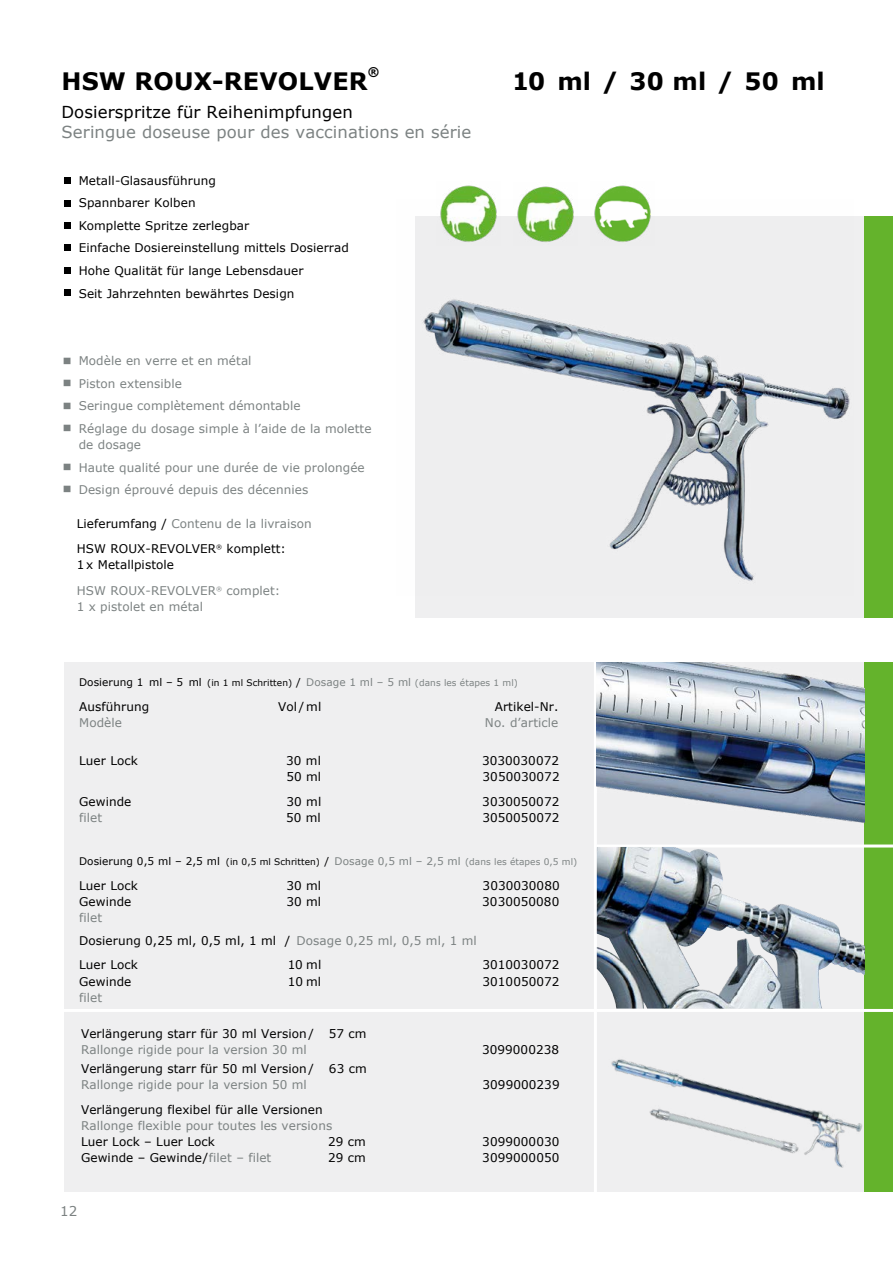
<style>
.page{position:relative;width:893px;height:1263px;background:#fff}
.page>*{position:absolute;margin:0;border:0;box-sizing:border-box;transform-origin:0 0}
.t1{font:700 24px "Verdana";letter-spacing:.005em;color:#000}
.t2{font:16.5px "Verdana";letter-spacing:.005em;color:#7c8282}
.t3{font:16.5px "Verdana";letter-spacing:.005em;color:#000}
.t4{font:13.5px "Verdana";color:#7c8282}
.t5{font:12px/22.5px "Verdana";letter-spacing:.005em;color:#000}
.t6{font:12px/22.5px "Verdana";letter-spacing:.005em;color:#7c8282}
.t7{font:700 12px "Verdana";color:#000}
.t8{font:11.1px/22.8px "Wingdings";color:#7c8282;text-align:justify;scale:1.06 1}
.t9{font:10.5px "Verdana";letter-spacing:.005em;color:#000}
.t10{font:9px "Verdana";letter-spacing:.005em;color:#7c8282}
.s1{color:#7c8282}
.s2{color:#000}
.s3{font-size:10.5px;color:#000}
.s4{font-size:10.5px}
.s5{font-size:9px}
.s6{font-size:9px;color:#7c8282}
</style>
<div class="page">
<div style="left:416px;top:216px;width:449px;height:402px;background:#efeff0"></div>
<div style="left:64px;top:662px;width:828px;height:530px;background:#efeff0"></div>
<div style="left:865px;top:662px;width:28px;height:530px;background:#64b32c"></div>
<hr style="left:56px;top:1009px;width:837px;height:3px;background:#fff">
<hr style="left:594px;top:652px;width:3px;height:544px;background:#fff">
<hr style="left:597px;top:844px;width:296px;height:3px;background:#fff">
<img style="left:597px;top:847px;width:268px;height:155px">
<img style="left:611px;top:1002px;width:254px;height:168px">
<img style="left:444px;top:185px;width:49px;height:15px">
<img style="left:521px;top:186px;width:49px;height:14px">
<img style="left:598px;top:185px;width:49px;height:15px">
<img style="left:415px;top:200px;width:435px;height:396px">
<svg style="left:64px;top:201px;width:6px;height:6px"></svg>
<div style="left:64px;top:177px;width:6px;height:7px;background:#000"></div>
<svg style="left:64px;top:223px;width:6px;height:6px"></svg>
<svg style="left:64px;top:244px;width:6px;height:6px"></svg>
<svg style="left:64px;top:290px;width:6px;height:6px"></svg>
<div style="left:64px;top:267px;width:6px;height:7px;background:#000"></div>
<div style="left:865px;top:216px;width:28px;height:402px;background:#64b32c"></div>
<img style="left:597px;top:663px;width:268px;height:181px">
<img style="left:623px;top:1088px;width:192px;height:71px">
<p class="t7" style="left:368px;top:63px;width:13px">®</p>
<h1 class="t1" style="left:512px;top:64px;width:314px">10 ml / 30 ml / 50 ml</h1>
<h1 class="t1" style="left:61px;top:64px;width:308px">HSW ROUX-REVOLVER</h1>
<h2 class="t3" style="left:61px;top:101px;width:293px">Dosierspritze für Reihenimpfungen</h2>
<h2 class="t2" style="left:61px;top:121px;width:411px">Seringue doseuse pour des vaccinations en série</h2>
<p class="t5" style="left:79px;top:169px;width:272px">Metall-Glasausführung<br>Spannbarer Kolben<br>Komplette Spritze zerlegbar<br>Einfache Dosiereinstellung mittels Dosierrad<br>Hohe Qualität für lange Lebensdauer<br>Seit Jahrzehnten bewährtes Design</p>
<p class="t8" style="left:63px;top:350px;width:10px">■ ■ ■</p>
<p class="t8" style="left:63px;top:417px;width:10px">■</p>
<p class="t6" style="left:79px;top:349px;width:294px">Modèle en verre et en métal<br>Piston extensible<br>Seringue complètement démontable<br>Réglage du dosage simple à l’aide de la molette</p>
<p class="t6" style="left:79px;top:433px;width:288px">de dosage<br>Haute qualité pour une durée de vie prolongée<br>Design éprouvé depuis des décennies</p>
<p class="t5" style="left:77px;top:511px;width:236px;line-height:24.8px">Lieferumfang / <span class="s1">Contenu de la livraison<br></span>HSW ROUX-REVOLVER<sup>®</sup> komplett:</p>
<p class="t6" style="left:77px;top:552px;width:205px;line-height:25.8px"><span class="s2">1 x Metallpistole<br></span>HSW ROUX-REVOLVER<sup>®</sup> complet:</p>
<p class="t6" style="left:77px;top:595px;width:128px">1 x pistolet en métal</p>
<p class="t10" style="left:79px;top:676px;width:440px"><span class="s3">Dosierung 1 ml – 5 ml</span> <span class="s2">(in 1 ml Schritten)</span> <span class="s3">/</span> <span class="s4">Dosage 1 ml – 5 ml</span> (dans les étapes 1 ml)</p>
<p class="t5" style="left:79px;top:695px;width:72px">Ausführung</p>
<p class="t5" style="left:278px;top:695px;width:45px">Vol /ml</p>
<p class="t5" style="left:495px;top:695px;width:65px">Artikel-Nr.</p>
<p class="t6" style="left:79px;top:711px;width:44px">Modèle</p>
<p class="t6" style="left:485px;top:711px;width:75px">No. d’article</p>
<p class="t5" style="left:79px;top:749px;width:60px">Luer Lock</p>
<p class="t5" style="left:286px;top:749px;width:36px">30 ml</p>
<p class="t5" style="left:482px;top:749px;width:79px">3030030072</p>
<p class="t5" style="left:286px;top:765px;width:36px">50 ml</p>
<p class="t5" style="left:483px;top:765px;width:79px">3050030072</p>
<p class="t5" style="left:79px;top:790px;width:54px">Gewinde</p>
<p class="t5" style="left:286px;top:790px;width:36px">30 ml</p>
<p class="t5" style="left:482px;top:790px;width:79px">3030050072</p>
<p class="t6" style="left:79px;top:806px;width:25px">filet</p>
<p class="t5" style="left:286px;top:806px;width:36px">50 ml</p>
<p class="t5" style="left:482px;top:806px;width:79px">3050050072</p>
<p class="t9" style="left:79px;top:854px;width:500px">Dosierung 0,5 ml – 2,5 ml <span class="s5">(in 0,5 ml Schritten)</span> / <span class="s1">Dosage 0,5 ml – 2,5 ml</span> <span class="s6">(dans les étapes 0,5 ml)</span></p>
<p class="t5" style="left:79px;top:874px;width:60px">Luer Lock</p>
<p class="t5" style="left:286px;top:874px;width:36px">30 ml</p>
<p class="t5" style="left:483px;top:874px;width:79px">3030030080</p>
<p class="t5" style="left:79px;top:890px;width:54px">Gewinde</p>
<p class="t5" style="left:286px;top:890px;width:36px">30 ml</p>
<p class="t5" style="left:482px;top:890px;width:79px">3030050080</p>
<p class="t6" style="left:79px;top:906px;width:399px">filet<br><span class="s2">Dosierung 0,25 ml, 0,5 ml, 1 ml /</span> Dosage 0,25 ml, 0,5 ml, 1 ml</p>
<p class="t5" style="left:79px;top:954px;width:60px">Luer Lock</p>
<p class="t5" style="left:288px;top:954px;width:35px">10 ml</p>
<p class="t5" style="left:482px;top:954px;width:79px">3010030072</p>
<p class="t5" style="left:79px;top:970px;width:54px">Gewinde</p>
<p class="t5" style="left:288px;top:970px;width:35px">10 ml</p>
<p class="t5" style="left:482px;top:970px;width:79px">3010050072</p>
<p class="t6" style="left:79px;top:986px;width:25px">filet</p>
<p class="t5" style="left:81px;top:1022px;width:287px">Verlängerung starr für 30 ml Version / 57 cm</p>
<p class="t6" style="left:81px;top:1039px;width:227px">Rallonge rigide pour la version 30 ml</p>
<p class="t5" style="left:482px;top:1039px;width:79px">3099000238</p>
<p class="t5" style="left:81px;top:1057px;width:287px">Verlängerung starr für 50 ml Version / 63 cm</p>
<p class="t6" style="left:81px;top:1073px;width:227px">Rallonge rigide pour la version 50 ml</p>
<p class="t5" style="left:483px;top:1073px;width:79px">3099000239</p>
<p class="t5" style="left:81px;top:1098px;width:243px">Verlängerung flexibel für alle Versionen</p>
<p class="t6" style="left:81px;top:1114px;width:253px">Rallonge flexible pour toutes les versions</p>
<p class="t5" style="left:81px;top:1130px;width:135px">Luer Lock – Luer Lock</p>
<p class="t5" style="left:328px;top:1130px;width:39px">29 cm</p>
<p class="t5" style="left:482px;top:1130px;width:79px">3099000030</p>
<p class="t5" style="left:81px;top:1146px;width:192px">Gewinde – Gewinde/<span class="s1">filet – filet</span></p>
<p class="t5" style="left:328px;top:1146px;width:39px">29 cm</p>
<p class="t5" style="left:482px;top:1146px;width:79px">3099000050</p>
<p class="t4" style="left:60px;top:1202px;width:19px">12</p>
</div>
